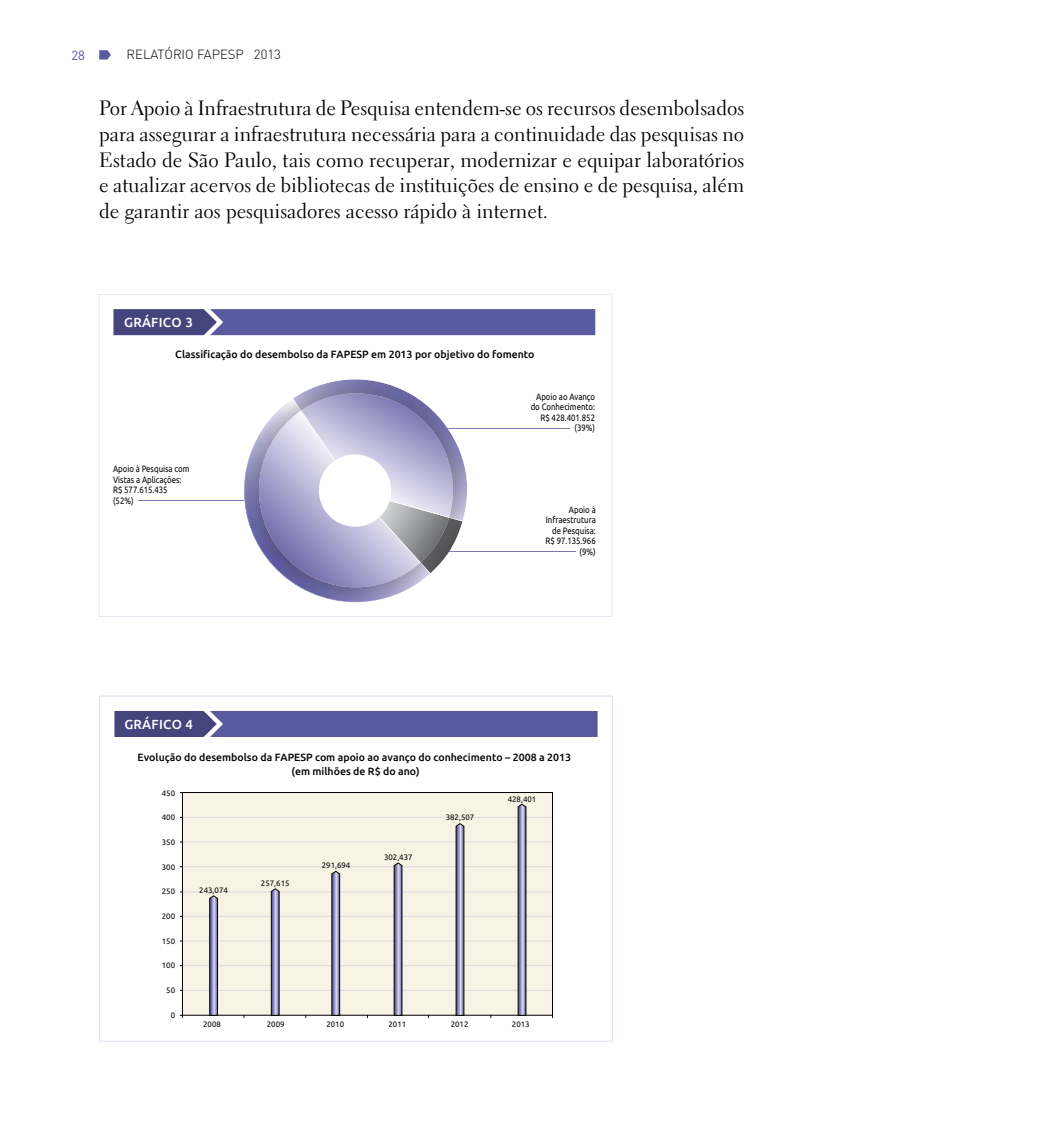
<style>
.page{position:relative;width:1042px;height:1141px;background:#fff}
.page>*{position:absolute;margin:0;border:0;box-sizing:border-box;transform-origin:0 0}
.t1{font:20.65px/25.7px "Electra LH";color:#000;text-align:justify}
.t2{font:300 13.12px "DIN";color:#000}
.t3{font:500 13.12px "Ubuntu";letter-spacing:.02em;color:#fff}
.t4{font:13.12px "DIN";color:#5a5aa0}
.t5{font:500 10.5px/13.1px "Ubuntu";color:#000;text-align:center}
.t6{font:9.1px/10.5px "Ubuntu";color:#000;text-align:right;scale:.85 1}
.t7{font:7.88px "Ubuntu";color:#000}
</style>
<div class="page">
<svg style="left:99px;top:50px;width:12px;height:10px"></svg>
<svg style="left:99px;top:294px;width:513px;height:323px"></svg>
<hr style="left:449px;top:551px;width:126px;height:1px;background:#7b77b2">
<hr style="left:138px;top:501px;width:106px;height:1px;background:#7b77b2">
<hr style="left:447px;top:428px;width:123px;height:1px;background:#7b77b2">
<svg style="left:243px;top:379px;width:225px;height:224px"></svg>
<div style="left:182px;top:792px;width:371px;height:224px;background:#f7f4e6;border:1px solid #000"></div>
<hr style="left:183px;top:990px;width:369px;height:1px;background:#d9dadb">
<hr style="left:183px;top:965px;width:369px;height:1px;background:#d9dadb">
<hr style="left:183px;top:941px;width:369px;height:1px;background:#d9dadb">
<hr style="left:183px;top:916px;width:369px;height:1px;background:#d9dadb">
<hr style="left:183px;top:892px;width:369px;height:1px;background:#d9dadb">
<hr style="left:183px;top:866px;width:369px;height:1px;background:#d9dadb">
<hr style="left:183px;top:842px;width:369px;height:1px;background:#d9dadb">
<hr style="left:183px;top:817px;width:369px;height:1px;background:#d9dadb">
<svg style="left:518px;top:804px;width:8px;height:212px;background:#8582a7"></svg>
<svg style="left:209px;top:895px;width:9px;height:121px"></svg>
<svg style="left:271px;top:888px;width:8px;height:128px"></svg>
<svg style="left:331px;top:871px;width:9px;height:145px"></svg>
<svg style="left:394px;top:863px;width:8px;height:153px"></svg>
<svg style="left:456px;top:823px;width:8px;height:193px;background:#8583a7"></svg>
<svg style="left:114px;top:711px;width:483px;height:26px;background:#58589a"></svg>
<p class="t4" style="left:71px;top:47px;width:15px">28</p>
<p class="t2" style="left:126px;top:47px;width:156px">RELATÓRIO FAPESP 2013</p>
<p class="t1" style="left:99px;top:95px;width:646px">Por Apoio à Infraestrutura de Pesquisa entendem-se os recursos desembolsados para assegurar a infraestrutura necessária para a continuidade das pesquisas no Estado de São Paulo, tais como recuperar, modernizar e equipar laboratórios e atualizar acervos de bibliotecas de instituições de ensino e de pesquisa, além de garantir aos pesquisadores acesso rápido à internet.</p>
<p class="t3" style="left:124px;top:314px;width:70px">GRÁFICO 3</p>
<p class="t5" style="left:175px;top:347px;width:361px">Classificação do desembolso da FAPESP em 2013 por objetivo do fomento</p>
<p class="t6" style="left:531px;top:392px;width:77px">Apoio ao Avanço do Conhecimento:<br>R$ 428.401.852 (39%)</p>
<p class="t6" style="left:113px;top:465px;width:91px;text-align:left">Apoio à Pesquisa com<br>Vistas a Aplicações:<br>R$ 577.615.435 (52%)</p>
<p class="t6" style="left:545px;top:505px;width:61px">Apoio à<br>Infraestrutura de Pesquisa:<br>R$ 97.135.966 (9%)</p>
<p class="t3" style="left:124px;top:717px;width:70px">GRÁFICO 4</p>
<p class="t5" style="left:138px;top:751px;width:435px">Evolução do desembolso da FAPESP com apoio ao avanço do conhecimento – 2008 a 2013 (em milhões de R$ do ano)</p>
<p class="t7" style="left:446px;top:813px;width:30px">382,507</p>
<p class="t7" style="left:384px;top:852px;width:30px">302,437</p>
<p class="t7" style="left:322px;top:860px;width:30px">291,694</p>
<p class="t7" style="left:261px;top:878px;width:30px">257,615</p>
<p class="t7" style="left:199px;top:885px;width:30px">243,074</p>
<p class="t7" style="left:162px;top:788px;width:15px">450</p>
<p class="t7" style="left:162px;top:812px;width:15px">400</p>
<p class="t7" style="left:162px;top:837px;width:15px">350</p>
<p class="t7" style="left:162px;top:862px;width:15px">300</p>
<p class="t7" style="left:162px;top:886px;width:15px">250</p>
<p class="t7" style="left:162px;top:911px;width:15px">200</p>
<p class="t7" style="left:162px;top:936px;width:15px">150</p>
<p class="t7" style="left:162px;top:960px;width:15px">100</p>
<p class="t7" style="left:166px;top:985px;width:10px">50</p>
<p class="t7" style="left:171px;top:1010px;width:6px">0</p>
<p class="t7" style="left:508px;top:794px;width:30px">428,401</p>
<p class="t7" style="left:203px;top:1019px;width:19px">2008</p>
<p class="t7" style="left:267px;top:1019px;width:19px">2009</p>
<p class="t7" style="left:326px;top:1019px;width:19px">2010</p>
<p class="t7" style="left:388px;top:1019px;width:19px">2011</p>
<p class="t7" style="left:451px;top:1019px;width:19px">2012</p>
<p class="t7" style="left:512px;top:1019px;width:19px">2013</p>
</div>
